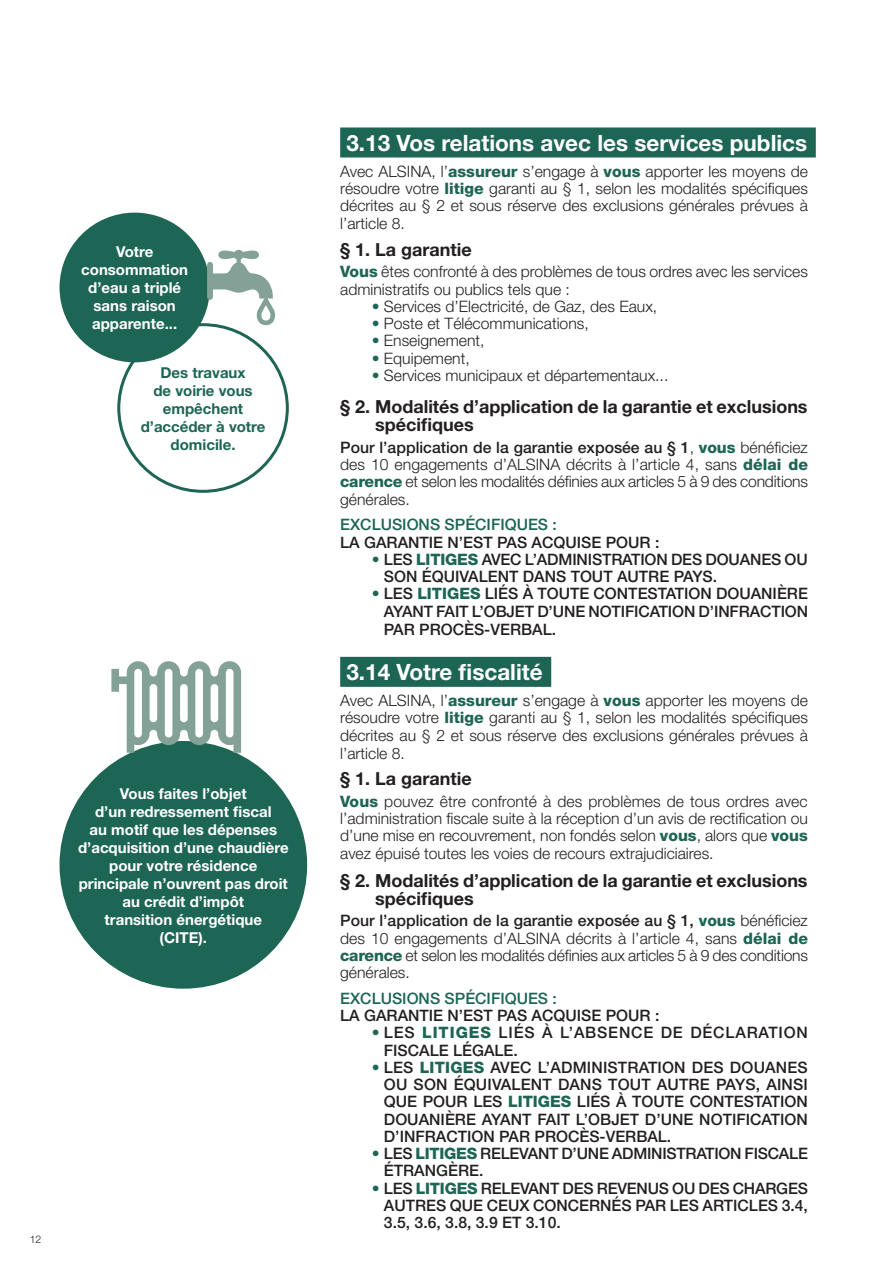
<style>
.page{position:relative;width:893px;height:1263px;background:#fff}
.page>*{position:absolute;margin:0;border:0;box-sizing:border-box;transform-origin:0 0}
.t1{font:700 22.5px "Helvetica Neue";color:#fff}
.t2{font:700 18px/18px "Helvetica Neue";color:#231f20}
.t3{font:300 15.75px/17.2px "Helvetica Neue";color:#231f20;text-align:justify}
.t4{font:500 15.75px/17.2px "Helvetica Neue";color:#231f20;text-align:justify}
.t5{font:500 15.75px/17.2px "Helvetica Neue";letter-spacing:.05em;color:#231f20}
.t6{font:500 15.75px "Helvetica Neue";color:#1d6554}
.t7{font:700 15px/18px "Helvetica Neue";color:#fff;text-align:center}
.t8{font:700 15px/18px "Helvetica Neue";color:#1d6554;text-align:center}
.t9{font:300 10.5px "Helvetica Neue";color:#231f20}
.s1{font-weight:800;color:#1d6554}
.s2{color:#1d6554}
.s3{font-weight:500}
.s4{font-weight:300;color:#1d6554}
</style>
<div class="page">
<div style="left:340px;top:127px;width:476px;height:30px;background:#1d6554"></div>
<div style="left:340px;top:657px;width:211px;height:30px;background:#1d6554"></div>
<div style="left:60px;top:741px;width:247px;height:248px;background:#1d6554;border-radius:50%"></div>
<div style="left:60px;top:213px;width:150px;height:149px;background:#1d6554;border-radius:50%"></div>
<svg style="left:207px;top:250px;width:69px;height:75px"></svg>
<svg style="left:111px;top:661px;width:130px;height:92px"></svg>
<p class="t7" style="left:81px;top:243px;width:108px">Votre consommation</p>
<p class="t7" style="left:88px;top:279px;width:95px;text-align:left">d’eau a triplé sans raison apparente...</p>
<p class="t8" style="left:141px;top:363px;width:126px">Des travaux<br>de voirie vous empêchent d’accéder à votre domicile.</p>
<p class="t7" style="left:78px;top:784px;width:212px">Vous faites l’objet<br>d’un redressement fiscal<br>au motif que les dépenses d’acquisition d’une chaudière pour votre résidence principale n’ouvrent pas droit au crédit d’impôt<br>transition énergétique<br>(CITE).</p>
<p class="t9" style="left:30px;top:1232px;width:13px">12</p>
<p class="t1" style="left:346px;top:129px;width:462px">3.13 Vos relations avec les services publics</p>
<p class="t3" style="left:340px;top:162px;width:469px">Avec ALSINA, l’<span class="s1">assureur</span> s’engage à <span class="s1">vous</span> apporter les moyens de résoudre votre <span class="s1">litige</span> garanti au § 1, selon les modalités spécifiques décrites au § 2 et sous réserve des exclusions générales prévues à l’article 8.</p>
<p class="t2" style="left:340px;top:240px;width:133px">§ 1. La garantie</p>
<p class="t3" style="left:340px;top:263px;width:469px"><span class="s1">Vous</span> êtes confronté à des problèmes de tous ordres avec les services administratifs ou publics tels que :</p>
<p class="t3" style="left:372px;top:297px;width:287px"><span class="s2">•</span> Services d’Electricité, de Gaz, des Eaux,</p>
<p class="t3" style="left:372px;top:315px;width:219px"><span class="s2">•</span> Poste et Télécommunications,</p>
<p class="t3" style="left:372px;top:332px;width:114px"><span class="s2">•</span> Enseignement,</p>
<p class="t3" style="left:372px;top:349px;width:100px"><span class="s2">•</span> Equipement,</p>
<p class="t3" style="left:372px;top:366px;width:298px"><span class="s2">•</span> Services municipaux et départementaux...</p>
<p class="t2" style="left:375px;top:398px;width:434px;text-indent:-35px">§ 2. Modalités d’application de la garantie et exclusions spécifiques</p>
<p class="t3" style="left:340px;top:438px;width:469px"><span class="s3">Pour l’application de la garantie exposée au § 1</span>, <span class="s1">vous</span> bénéficiez des 10 engagements d’ALSINA décrits à l’article 4, sans <span class="s1">délai de carence</span> et selon les modalités définies aux articles 5 à 9 des conditions générales.</p>
<p class="t6" style="left:340px;top:515px;width:218px">EXCLUSIONS SPÉCIFIQUES :</p>
<p class="t4" style="left:340px;top:533px;width:321px">LA GARANTIE N’EST PAS ACQUISE POUR :</p>
<p class="t4" style="left:384px;top:550px;width:425px;text-indent:-12px"><span class="s4">•</span> LES <span class="s1">LITIGES</span> AVEC L’ADMINISTRATION DES DOUANES OU<br>SON ÉQUIVALENT DANS TOUT AUTRE PAYS.</p>
<p class="t4" style="left:384px;top:585px;width:426px;line-height:17.7px;text-indent:-12px"><span class="s4">•</span> LES <span class="s1">LITIGES</span> LIÉS À TOUTE CONTESTATION DOUANIÈRE AYANT FAIT L’OBJET D’UNE NOTIFICATION D’INFRACTION PAR PROCÈS-VERBAL.</p>
<p class="t1" style="left:346px;top:658px;width:198px">3.14 Votre fiscalité</p>
<p class="t3" style="left:340px;top:691px;width:469px">Avec ALSINA, l’<span class="s1">assureur</span> s’engage à <span class="s1">vous</span> apporter les moyens de résoudre votre <span class="s1">litige</span> garanti au § 1, selon les modalités spécifiques décrites au § 2 et sous réserve des exclusions générales prévues à l’article 8.</p>
<p class="t2" style="left:340px;top:769px;width:133px">§ 1. La garantie</p>
<p class="t3" style="left:340px;top:792px;width:469px"><span class="s1">Vous</span> pouvez être confronté à des problèmes de tous ordres avec l’administration fiscale suite à la réception d’un avis de rectification ou d’une mise en recouvrement, non fondés selon <span class="s1">vous</span>, alors que <span class="s1">vous </span>avez épuisé toutes les voies de recours extrajudiciaires.</p>
<p class="t2" style="left:375px;top:871px;width:434px;text-indent:-35px">§ 2. Modalités d’application de la garantie et exclusions spécifiques</p>
<p class="t3" style="left:340px;top:912px;width:469px"><span class="s3">Pour l’application de la garantie exposée au § 1,</span> <span class="s1">vous</span> bénéficiez des 10 engagements d’ALSINA décrits à l’article 4, sans <span class="s1">délai de carence</span> et selon les modalités définies aux articles 5 à 9 des conditions générales.</p>
<p class="t6" style="left:340px;top:989px;width:218px">EXCLUSIONS SPÉCIFIQUES :</p>
<p class="t4" style="left:340px;top:1007px;width:321px">LA GARANTIE N’EST PAS ACQUISE POUR :</p>
<p class="t5" style="left:384px;top:1024px;width:425px;text-indent:-12px"><span class="s4">•</span> LES <span class="s1">LITIGES</span> LIÉS À L’ABSENCE DE DÉCLARATION<br>FISCALE LÉGALE.</p>
<p class="t4" style="left:384px;top:1058px;width:425px;text-indent:-12px"><span class="s4">•</span> LES <span class="s1">LITIGES</span> AVEC L’ADMINISTRATION DES DOUANES OU SON ÉQUIVALENT DANS TOUT AUTRE PAYS, AINSI QUE POUR LES <span class="s1">LITIGES</span> LIÉS À TOUTE CONTESTATION DOUANIÈRE AYANT FAIT L’OBJET D’UNE NOTIFICATION D’INFRACTION PAR PROCÈS-VERBAL.</p>
<p class="t4" style="left:384px;top:1145px;width:425px;text-indent:-12px"><span class="s4">•</span> LES <span class="s1">LITIGES</span> RELEVANT D’UNE ADMINISTRATION FISCALE<br>ÉTRANGÈRE.</p>
<p class="t4" style="left:384px;top:1179px;width:425px;text-indent:-12px"><span class="s4">•</span> LES <span class="s1">LITIGES</span> RELEVANT DES REVENUS OU DES CHARGES AUTRES QUE CEUX CONCERNÉS PAR LES ARTICLES 3.4, 3.5, 3.6, 3.8, 3.9 ET 3.10.</p>
</div>
